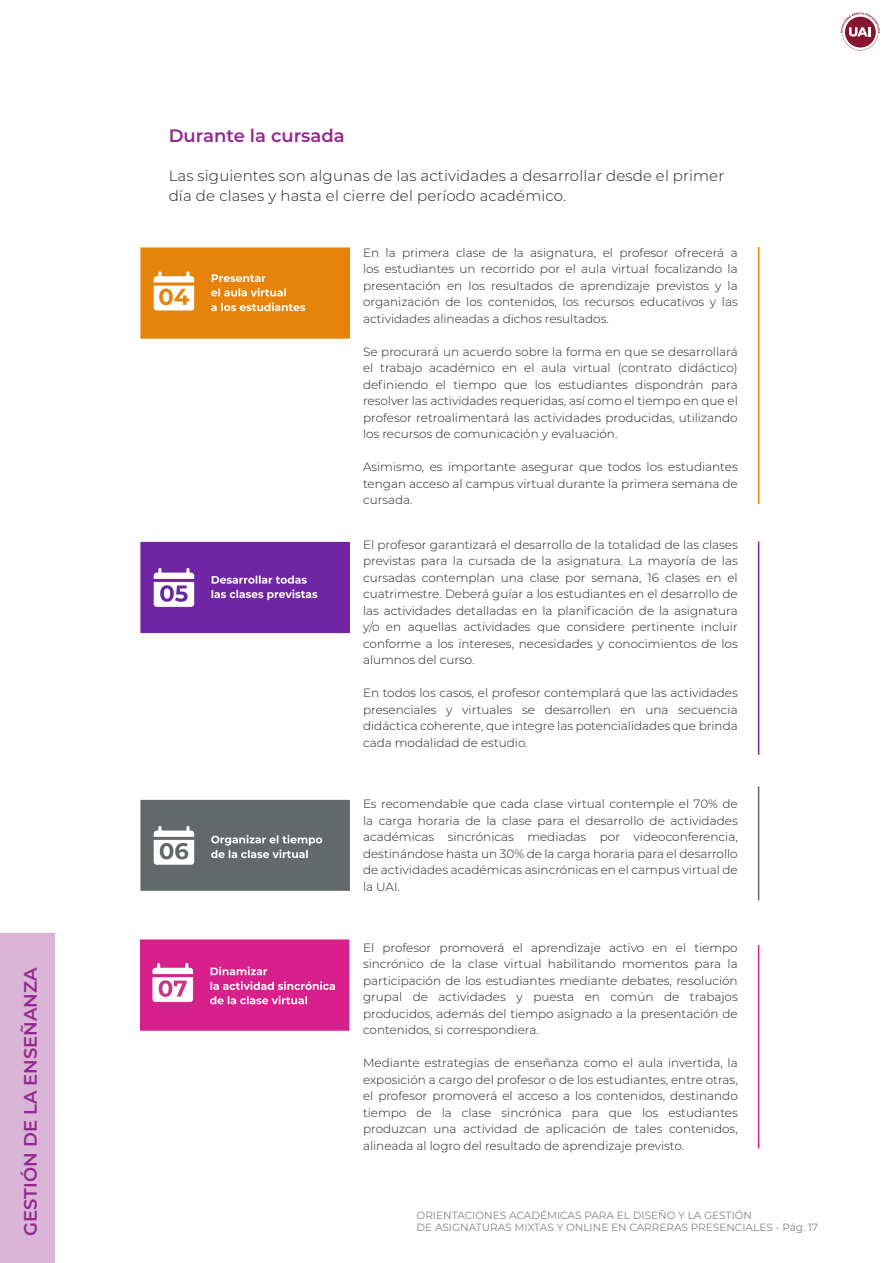
<style>
.page{position:relative;width:893px;height:1263px;background:#fff}
.page>*{position:absolute;margin:0;border:0;box-sizing:border-box;transform-origin:0 0}
.t1{font:600 18px "Montserrat";color:#93298e}
.t2{font:300 15px/19.5px "Montserrat";letter-spacing:.01em;color:#231f20}
.t3{font:300 12px/16.5px "Montserrat";color:#231f20;text-align:justify}
.t4{font:10.5px "Montserrat";color:#818285}
</style>
<div class="page">
<svg style="left:840px;top:12px;width:40px;height:38px"></svg>
<div style="left:0;top:933px;width:54px;height:330px;background:#d9b4d7"></div>
<img style="left:140px;top:247px;width:210px;height:92px">
<img style="left:140px;top:541px;width:210px;height:92px">
<img style="left:140px;top:939px;width:210px;height:92px">
<img style="left:140px;top:800px;width:210px;height:91px">
<hr style="left:758px;top:945px;width:1px;height:203px;background:#d8208c">
<hr style="left:758px;top:786px;width:1px;height:114px;background:#63686b">
<hr style="left:758px;top:247px;width:1px;height:257px;background:#e6830a">
<hr style="left:758px;top:541px;width:1px;height:214px;background:#7025a4">
<h1 class="t1" style="left:18px;top:1235px;width:269px;rotate:-90deg">GESTIÓN DE LA ENSEÑANZA</h1>
<p class="t1" style="left:169px;top:123px;width:178px">Durante la cursada</p>
<p class="t2" style="left:169px;top:166px;width:557px">Las siguientes son algunas de las actividades a desarrollar desde el primer día de clases y hasta el cierre del período académico.</p>
<p class="t3" style="left:363px;top:244px;width:376px">En la primera clase de la asignatura, el profesor ofrecerá a los estudiantes un recorrido por el aula virtual focalizando la presentación en los resultados de aprendizaje previstos y la organización de los contenidos, los recursos educativos y las actividades alineadas a dichos resultados.</p>
<p class="t3" style="left:363px;top:343px;width:376px">Se procurará un acuerdo sobre la forma en que se desarrollará el trabajo académico en el aula virtual (contrato didáctico) definiendo el tiempo que los estudiantes dispondrán para resolver las actividades requeridas, así como el tiempo en que el profesor retroalimentará las actividades producidas, utilizando los recursos de comunicación y evaluación.</p>
<p class="t3" style="left:363px;top:458px;width:376px">Asimismo, es importante asegurar que todos los estudiantes tengan acceso al campus virtual durante la primera semana de cursada.</p>
<p class="t3" style="left:363px;top:536px;width:376px">El profesor garantizará el desarrollo de la totalidad de las clases previstas para la cursada de la asignatura. La mayoría de las cursadas contemplan una clase por semana, 16 clases en el cuatrimestre. Deberá guíar a los estudiantes en el desarrollo de las actividades detalladas en la planificación de la asignatura y/o en aquellas actividades que considere pertinente incluir conforme a los intereses, necesidades y conocimientos de los alumnos del curso.</p>
<p class="t3" style="left:363px;top:684px;width:376px">En todos los casos, el profesor contemplará que las actividades presenciales y virtuales se desarrollen en una secuencia didáctica coherente, que integre las potencialidades que brinda cada modalidad de estudio.</p>
<p class="t3" style="left:363px;top:795px;width:376px">Es recomendable que cada clase virtual contemple el 70% de la carga horaria de la clase para el desarrollo de actividades académicas sincrónicas mediadas por videoconferencia, destinándose hasta un 30% de la carga horaria para el desarrollo de actividades académicas asincrónicas en el campus virtual de la UAI.</p>
<p class="t3" style="left:363px;top:939px;width:376px">El profesor promoverá el aprendizaje activo en el tiempo sincrónico de la clase virtual habilitando momentos para la participación de los estudiantes mediante debates, resolución grupal de actividades y puesta en común de trabajos producidos, además del tiempo asignado a la presentación de contenidos, si correspondiera.</p>
<p class="t3" style="left:363px;top:1054px;width:376px">Mediante estrategias de enseñanza como el aula invertida, la exposición a cargo del profesor o de los estudiantes, entre otras, el profesor promoverá el acceso a los contenidos, destinando tiempo de la clase sincrónica para que los estudiantes produzcan una actividad de aplicación de tales contenidos, alineada al logro del resultado de aprendizaje previsto.</p>
<p class="t4" style="left:417px;top:1208px;width:337px">ORIENTACIONES ACADÉMICAS PARA EL DISEÑO Y LA GESTIÓN</p>
<p class="t4" style="left:417px;top:1220px;width:403px">DE ASIGNATURAS MIXTAS Y ONLINE EN CARRERAS PRESENCIALES - Pág. 17</p>
</div>
